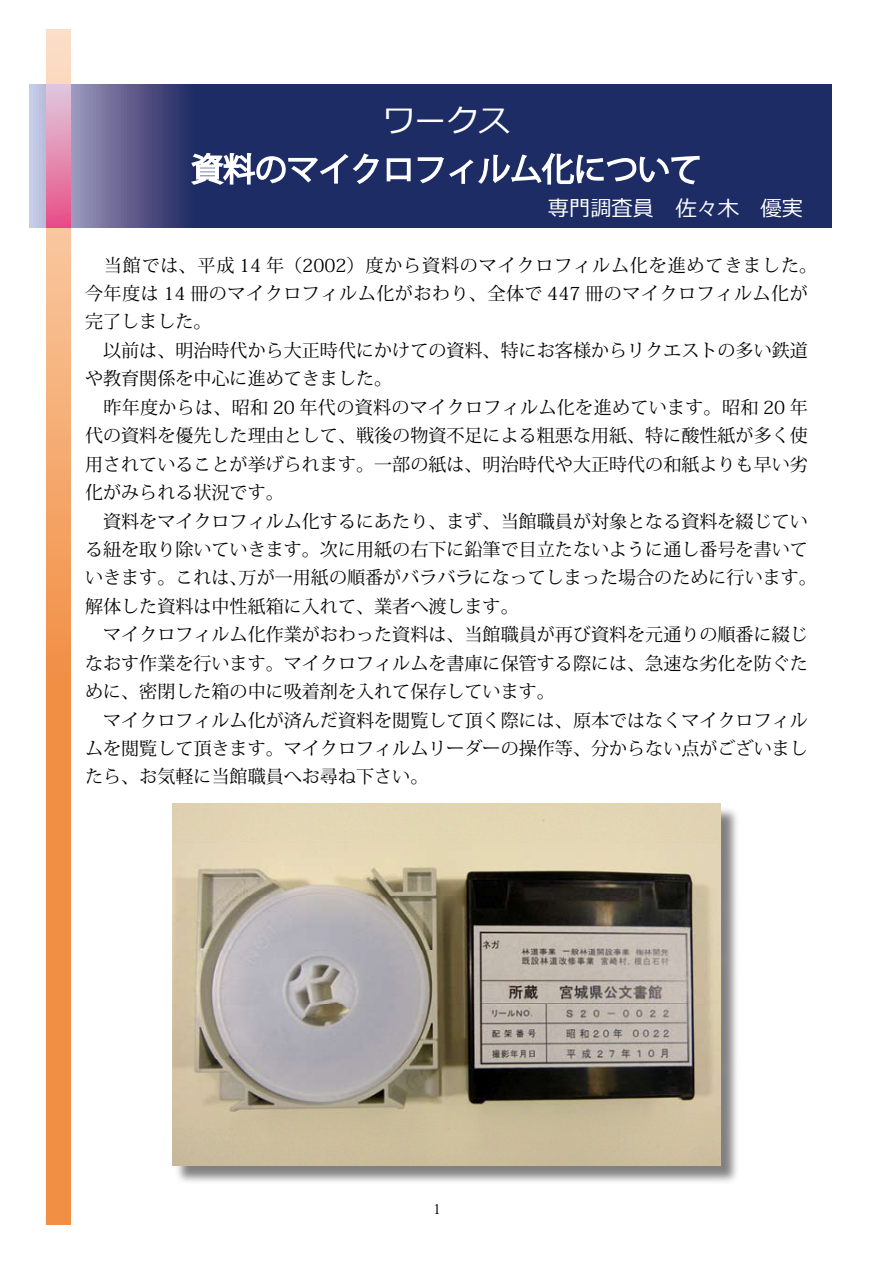
<style>
.page{position:relative;width:893px;height:1263px;background:#fff}
.page>*{position:absolute;margin:0;border:0;box-sizing:border-box;transform-origin:0 0}
.t1{font:31.95px "Meiryo";color:#fff}
.t2{font:21.3px "Meiryo";color:#fff}
.t3{font:18px/28.5px "Koz Min Pro";color:#000}
.t4{font:13.8px "Koz Min Pro";color:#000}
</style>
<div class="page">
<svg style="left:46px;top:30px;width:24px;height:1195px;background:#f39e5e"></svg>
<svg style="left:30px;top:85px;width:802px;height:142px;background:#2d396f"></svg>
<div style="left:46px;top:85px;width:24px;height:142px;background:linear-gradient(to bottom,#e0cade,#e75088)"></div>
<svg style="left:189px;top:152px;width:191px;height:34px"></svg>
<svg style="left:386px;top:152px;width:315px;height:34px"></svg>
<div style="left:174px;top:805px;width:567px;height:380px;background:#000;opacity:.5"></div>
<img style="left:172px;top:804px;width:549px;height:362px">
<h1 class="t1" style="left:383px;top:98px;width:129px">ワークス</h1>
<p class="t2" style="left:548px;top:194px;width:257px">専門調査員　佐々木　優実</p>
<p class="t3" style="left:85px;top:250px;width:734px">　当館では、平成 14 年（2002）度から資料のマイクロフィルム化を進めてきました。今年度は 14 冊のマイクロフィルム化がおわり、全体で 447 冊のマイクロフィルム化が完了しました。<br>　以前は、明治時代から大正時代にかけての資料、特にお客様からリクエストの多い鉄道や教育関係を中心に進めてきました。<br>　昨年度からは、昭和 20 年代の資料のマイクロフィルム化を進めています。昭和 20 年代の資料を優先した理由として、戦後の物資不足による粗悪な用紙、特に酸性紙が多く使用されていることが挙げられます。一部の紙は、明治時代や大正時代の和紙よりも早い劣化がみられる状況です。<br>　資料をマイクロフィルム化するにあたり、まず、当館職員が対象となる資料を綴じている紐を取り除いていきます。次に用紙の右下に鉛筆で目立たないように通し番号を書いていきます。これは、万が一用紙の順番がバラバラになってしまった場合のために行います。解体した資料は中性紙箱に入れて、業者へ渡します。<br>　マイクロフィルム化作業がおわった資料は、当館職員が再び資料を元通りの順番に綴じなおす作業を行います。マイクロフィルムを書庫に保管する際には、急速な劣化を防ぐために、密閉した箱の中に吸着剤を入れて保存しています。<br>　マイクロフィルム化が済んだ資料を閲覧して頂く際には、原本ではなくマイクロフィルムを閲覧して頂きます。マイクロフィルムリーダーの操作等、分からない点がございましたら、お気軽に当館職員へお尋ね下さい。</p>
<p class="t4" style="left:433px;top:1199px;width:10px">1</p>
</div>
